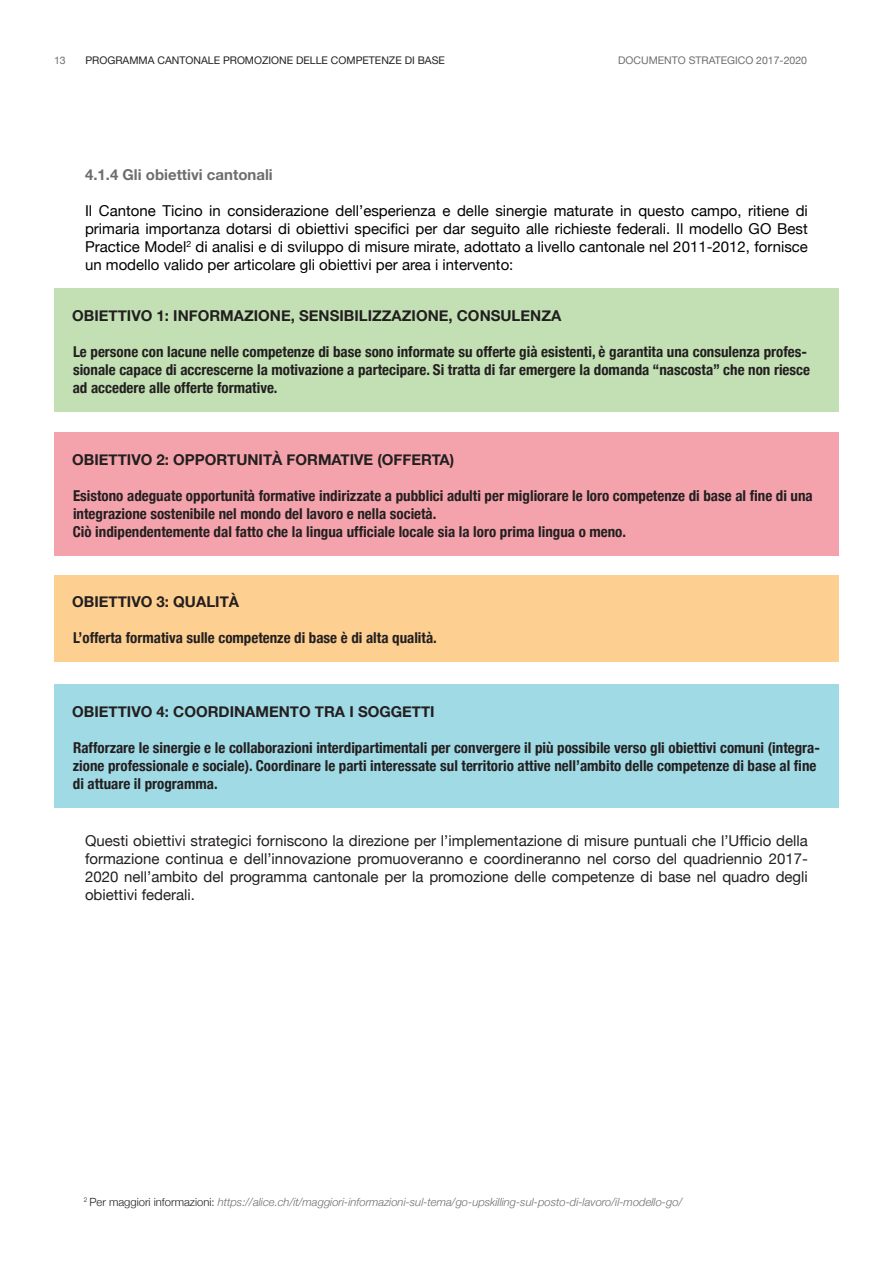
<style>
.page{position:relative;width:893px;height:1263px;background:#fff}
.page>*{position:absolute;margin:0;border:0;box-sizing:border-box;transform-origin:0 0}
.Corpo_del_testo_case{font:700 condensed 15px/18px "Helvetica Neue";color:#231f20}
.Corpo_del_testo{font:15px/18px "Helvetica Neue";color:#000;text-align:justify}
.Corpo_del_testo-2{font:15px/18px "Helvetica Neue";color:#231f20;text-align:justify}
.Testo_intestazione_c{font:700 15px "Helvetica Neue";color:#231f20}
.titolo_3__livello{font:700 15px "Helvetica Neue";color:#6c6d70}
.nota_piedipagina{font:italic 300 11.25px "Helvetica Neue";color:#6c6d70}
.t1{font:10.5px "Helvetica Neue";color:#231f20}
.t2{font:10.5px "Helvetica Neue";color:#6c6d70}
.s1{font-style:normal;color:#231f20}
</style>
<div class="page">
<div style="left:54px;top:288px;width:785px;height:123px;background:#c2e0b3"></div>
<div style="left:54px;top:432px;width:785px;height:123px;background:#f4a3ac"></div>
<div style="left:54px;top:575px;width:785px;height:87px;background:#fdcf90"></div>
<div style="left:54px;top:684px;width:785px;height:123px;background:#a0dae4"></div>
<p class="t2" style="left:54px;top:53px;width:13px">13</p>
<p class="t1" style="left:86px;top:53px;width:361px">PROGRAMMA CANTONALE PROMOZIONE DELLE COMPETENZE DI BASE</p>
<p class="t2" style="left:618px;top:53px;width:190px">DOCUMENTO STRATEGICO 2017-2020</p>
<p class="titolo_3__livello" style="left:85px;top:163px;width:189px">4.1.4 Gli obiettivi cantonali</p>
<p class="Corpo_del_testo" style="left:85px;top:203px;width:724px">Il Cantone Ticino in considerazione dell’esperienza e delle sinergie maturate in questo campo, ritiene di primaria importanza dotarsi di obiettivi specifici per dar seguito alle richieste federali. Il modello GO Best Practice Model<sup>2</sup> di analisi e di sviluppo di misure mirate, adottato a livello cantonale nel 2011-2012, fornisce un modello valido per articolare gli obiettivi per area i intervento:</p>
<p class="Testo_intestazione_c" style="left:72px;top:304px;width:491px">OBIETTIVO 1: INFORMAZIONE, SENSIBILIZZAZIONE, CONSULENZA</p>
<p class="Corpo_del_testo_case" style="left:73px;top:341px;width:739px">Le persone con lacune nelle competenze di base sono informate su offerte già esistenti, è garantita una consulenza profes&shy;sionale capace di accrescerne la motivazione a partecipare. Si tratta di far emergere la domanda “nascosta” che non riesce ad accedere alle offerte formative.</p>
<p class="Testo_intestazione_c" style="left:72px;top:448px;width:383px">OBIETTIVO 2: OPPORTUNITÀ FORMATIVE (OFFERTA)</p>
<p class="Corpo_del_testo_case" style="left:73px;top:485px;width:741px">Esistono adeguate opportunità formative indirizzate a pubblici adulti per migliorare le loro competenze di base al fine di una integrazione sostenibile nel mondo del lavoro e nella società.</p>
<p class="Corpo_del_testo_case" style="left:73px;top:521px;width:555px">Ciò indipendentemente dal fatto che la lingua ufficiale locale sia la loro prima lingua o meno.</p>
<p class="Testo_intestazione_c" style="left:72px;top:590px;width:168px">OBIETTIVO 3: QUALITÀ</p>
<p class="Corpo_del_testo_case" style="left:73px;top:628px;width:365px">L’offerta formativa sulle competenze di base è di alta qualità.</p>
<p class="Testo_intestazione_c" style="left:72px;top:700px;width:364px">OBIETTIVO 4: COORDINAMENTO TRA I SOGGETTI</p>
<p class="Corpo_del_testo_case" style="left:73px;top:737px;width:749px">Rafforzare le sinergie e le collaborazioni interdipartimentali per convergere il più possibile verso gli obiettivi comuni (integra&shy;zione professionale e sociale). Coordinare le parti interessate sul territorio attive nell’ambito delle competenze di base al fine di attuare il programma.</p>
<p class="Corpo_del_testo-2" style="left:85px;top:833px;width:724px">Questi obiettivi strategici forniscono la direzione per l’implementazione di misure puntuali che l’Ufficio della formazione continua e dell’innovazione promuoveranno e coordineranno nel corso del quadriennio 2017- 2020 nell’ambito del programma cantonale per la promozione delle competenze di base nel quadro degli obiettivi federali.</p>
<p class="nota_piedipagina" style="left:84px;top:1193px;width:600px"><sup>2</sup> <span class="s1">Per maggiori informazioni:</span> https://alice.ch/it/maggiori-informazioni-sul-tema/go-upskilling-sul-posto-di-lavoro/il-modello-go/</p>
</div>
